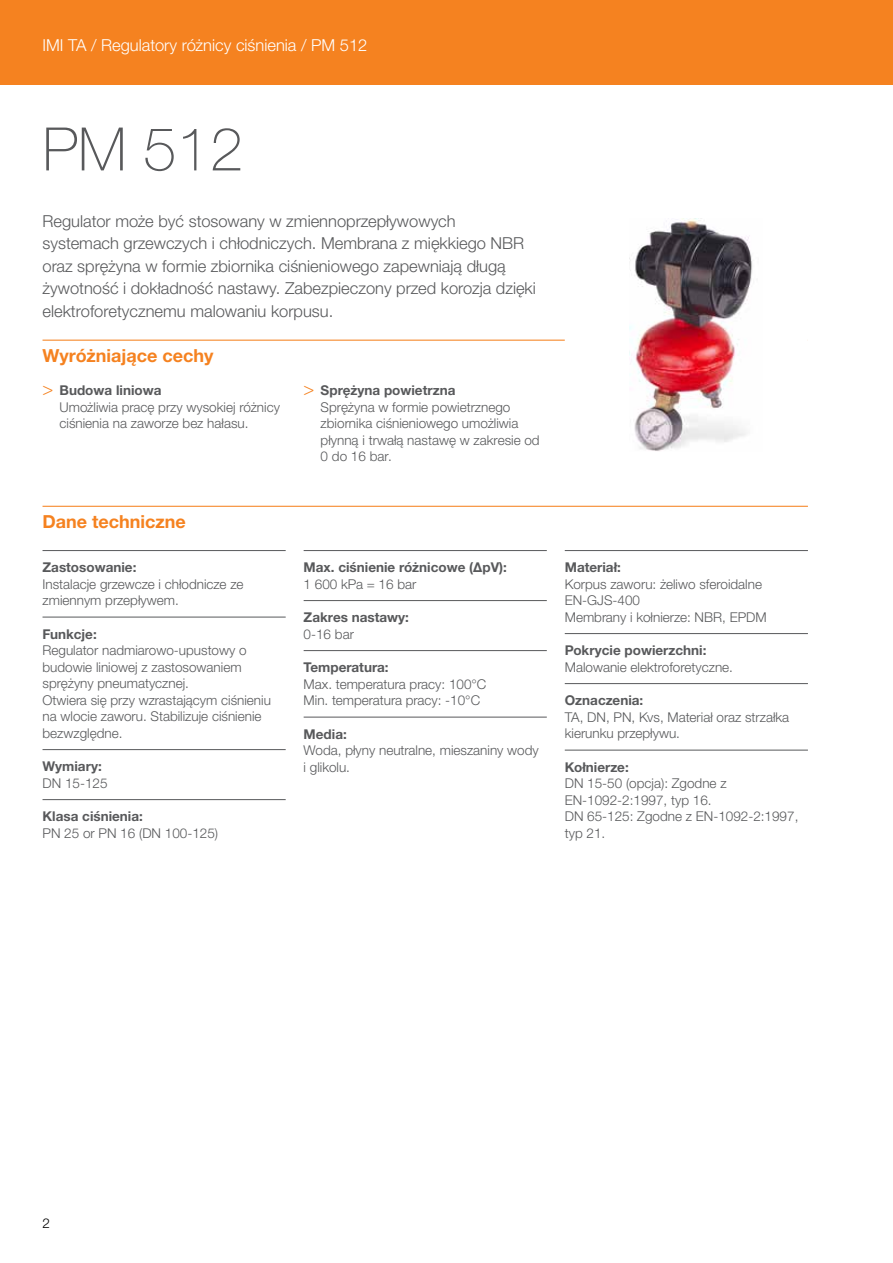
<style>
.page{position:relative;width:893px;height:1263px;background:#fff}
.page>*{position:absolute;margin:0;border:0;box-sizing:border-box;transform-origin:0 0}
.t1{font:100 60px "Helvetica Neue LTW1 G";color:#58595b}
.t2{font:700 18px "Helvetica Neue LTW1 G";color:#f58220}
.t3{font:300 16.5px/22.5px "Helvetica Neue LTW1 G";color:#58595b}
.t4{font:300 16.5px "Helvetica Neue LTW1 G";color:#fff}
.t5{font:300 13.5px/16.5px "Helvetica Neue LTW1 G";color:#58595b}
.t6{font:700 13.5px "Helvetica Neue LTW1 G";color:#58595b}
.t7{font:300 13.5px "Helvetica Neue LTW1 G";color:#000}
.s1{font-family:"Helvetica Neue LT Std";font-size:18px;color:#f58220}
.s2{font-weight:700}
</style>
<div class="page">
<div style="left:0;top:0;width:893px;height:85px;background:#f58220"></div>
<hr style="left:43px;top:340px;width:765px;height:1px;background:#f58220">
<hr style="left:43px;top:506px;width:765px;height:1px;background:#f58220">
<hr style="left:43px;top:550px;width:243px;height:1px;background:#58595b">
<hr style="left:43px;top:617px;width:243px;height:1px;background:#58595b">
<hr style="left:43px;top:749px;width:243px;height:1px;background:#58595b">
<hr style="left:43px;top:799px;width:243px;height:1px;background:#58595b">
<hr style="left:304px;top:550px;width:243px;height:1px;background:#58595b">
<hr style="left:304px;top:600px;width:243px;height:1px;background:#58595b">
<hr style="left:304px;top:650px;width:243px;height:1px;background:#58595b">
<hr style="left:304px;top:717px;width:243px;height:1px;background:#58595b">
<hr style="left:565px;top:550px;width:243px;height:1px;background:#58595b">
<hr style="left:565px;top:633px;width:243px;height:1px;background:#58595b">
<hr style="left:565px;top:683px;width:243px;height:1px;background:#58595b">
<hr style="left:565px;top:750px;width:243px;height:1px;background:#58595b">
<div style="left:565px;top:218px;width:243px;height:234px;background:#fff;border-radius:12px"></div>
<img style="left:629px;top:218px;width:124px;height:233px">
<p class="t4" style="left:43px;top:35px;width:326px">IMI TA / Regulatory różnicy ciśnienia / PM 512</p>
<h1 class="t1" style="left:43px;top:113px;width:202px">PM 512</h1>
<p class="t3" style="left:43px;top:210px;width:495px">Regulator może być stosowany w zmiennoprzepływowych systemach grzewczych i chłodniczych. Membrana z miękkiego NBR oraz sprężyna w formie zbiornika ciśnieniowego zapewniają długą żywotność i dokładność nastawy. Zabezpieczony przed korozja dzięki elektroforetycznemu malowaniu korpusu.</p>
<h2 class="t2" style="left:43px;top:344px;width:172px">Wyróżniające cechy</h2>
<p class="t5" style="left:60px;top:382px;width:222px;text-indent:-17px"><span class="s1">&gt;</span> <span class="s2">Budowa liniowa<br></span>Umożliwia pracę przy wysokiej różnicy ciśnienia na zaworze bez hałasu.</p>
<p class="t5" style="left:321px;top:382px;width:221px;text-indent:-17px"><span class="s1">&gt;</span> <span class="s2">Sprężyna powietrzna<br></span>Sprężyna w formie powietrznego zbiornika ciśnieniowego umożliwia płynną i trwałą nastawę w zakresie od<br>0 do 16 bar.</p>
<h2 class="t2" style="left:43px;top:510px;width:145px">Dane techniczne</h2>
<p class="t6" style="left:43px;top:559px;width:95px">Zastosowanie:</p>
<p class="t5" style="left:43px;top:576px;width:202px">Instalacje grzewcze i chłodnicze ze zmiennym przepływem.</p>
<p class="t6" style="left:43px;top:625px;width:56px">Funkcje:</p>
<p class="t5" style="left:43px;top:642px;width:230px">Regulator nadmiarowo-upustowy o budowie liniowej z zastosowaniem sprężyny pneumatycznej.<br>Otwiera się przy wzrastającym ciśnieniu na wlocie zaworu. Stabilizuje ciśnienie bezwzględne.</p>
<p class="t6" style="left:43px;top:758px;width:61px">Wymiary:</p>
<p class="t5" style="left:43px;top:775px;width:67px">DN 15-125</p>
<p class="t6" style="left:43px;top:808px;width:102px">Klasa ciśnienia:</p>
<p class="t5" style="left:43px;top:825px;width:177px">PN 25 or PN 16 (DN 100-125)</p>
<p class="t6" style="left:304px;top:559px;width:205px">Max. ciśnienie różnicowe (ΔpV):</p>
<p class="t5" style="left:304px;top:576px;width:114px">1 600 kPa = 16 bar</p>
<p class="t6" style="left:304px;top:609px;width:107px">Zakres nastawy:</p>
<p class="t5" style="left:304px;top:626px;width:52px">0-16 bar</p>
<p class="t6" style="left:304px;top:659px;width:86px">Temperatura:</p>
<p class="t5" style="left:304px;top:676px;width:184px">Max. temperatura pracy: 100°C<br>Min. temperatura pracy: -10°C</p>
<p class="t6" style="left:304px;top:726px;width:45px">Media:</p>
<p class="t5" style="left:304px;top:742px;width:237px">Woda, płyny neutralne, mieszaniny wody i glikolu.</p>
<p class="t6" style="left:565px;top:559px;width:58px">Materiał:</p>
<p class="t5" style="left:565px;top:576px;width:203px">Korpus zaworu: żeliwo sferoidalne<br>EN-GJS-400<br>Membrany i kołnierze: NBR, EPDM</p>
<p class="t6" style="left:565px;top:642px;width:143px">Pokrycie powierzchni:</p>
<p class="t5" style="left:565px;top:659px;width:170px">Malowanie elektroforetyczne.</p>
<p class="t6" style="left:565px;top:692px;width:80px">Oznaczenia:</p>
<p class="t5" style="left:565px;top:709px;width:226px">TA, DN, PN, Kvs, Materiał oraz strzałka kierunku przepływu.</p>
<p class="t6" style="left:565px;top:758px;width:65px">Kołnierze:</p>
<p class="t5" style="left:565px;top:775px;width:235px">DN 15-50 (opcja): Zgodne z<br>EN-1092-2:1997, typ 16.<br>DN 65-125: Zgodne z EN-1092-2:1997, typ 21.</p>
<p class="t7" style="left:43px;top:1215px;width:9px">2</p>
</div>
